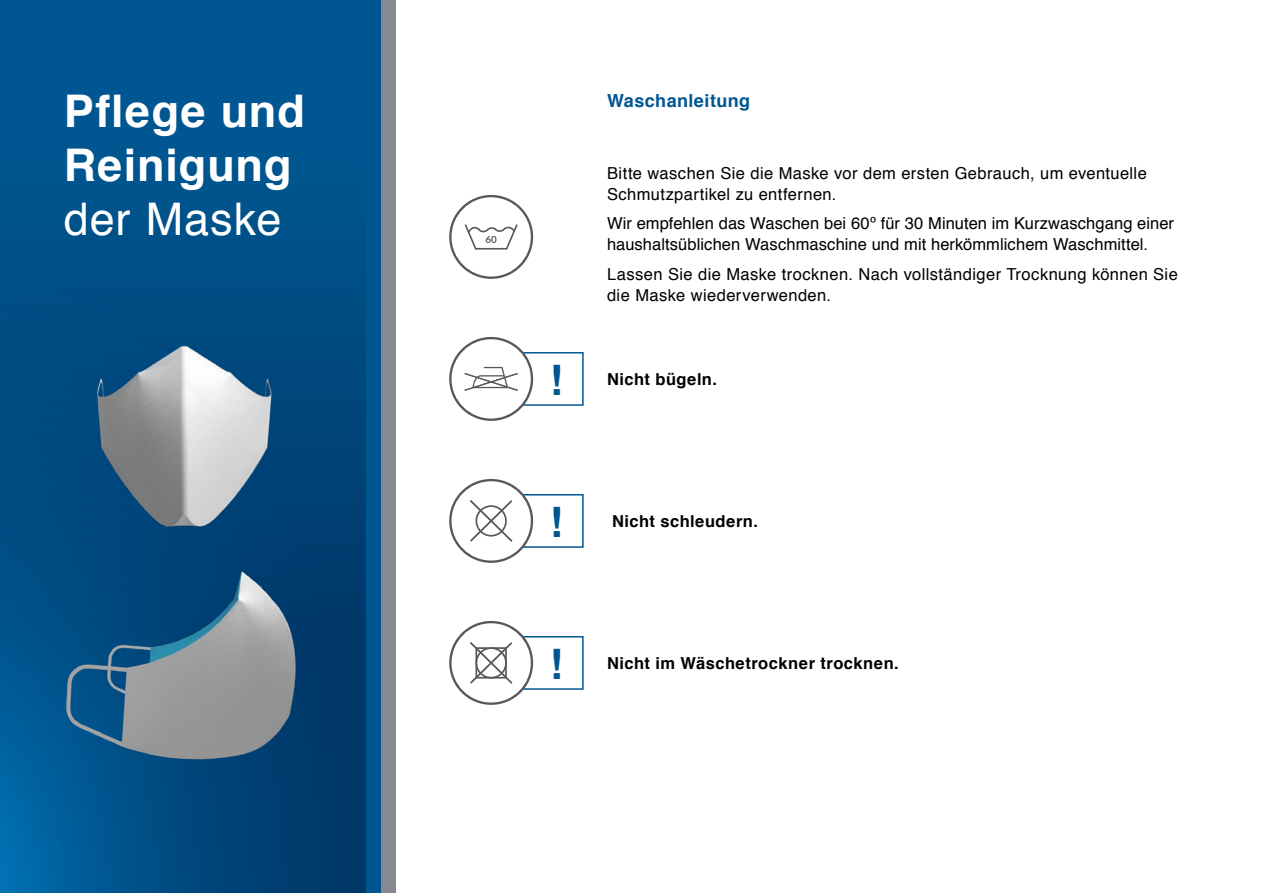
<style>
.page{position:relative;width:1263px;height:893px;background:#fff}
.page>*{position:absolute;margin:0;border:0;box-sizing:border-box;transform-origin:0 0}
.t1{font:700 45px/54px "Helvetica";letter-spacing:.025em;color:#fff}
.t2{font:45px "Helvetica";letter-spacing:.02em;color:#fff}
.t3{font:700 42px "Helvetica";color:#005691}
.t4{font:700 18px "Helvetica";letter-spacing:.025em;color:#005691}
.t5{font:16.5px/21px "Helvetica";letter-spacing:.02em;color:#000}
.t6{font:700 16.5px "Helvetica";letter-spacing:.03em;color:#000}
.t7{font:700 9.75px "Lato";color:#58585a}
</style>
<div class="page">
<div style="left:496px;top:636px;width:88px;height:54px;border:2px solid #005691"></div>
<div style="left:496px;top:352px;width:88px;height:54px;border:2px solid #005691"></div>
<div style="left:496px;top:494px;width:88px;height:54px;border:2px solid #005691"></div>
<div style="left:0;top:0;width:381px;height:893px;background:#005691"></div>
<svg style="left:0;top:264px;width:366px;height:629px;fill:#004d84"></svg>
<div style="left:381px;top:0;width:15px;height:893px;background:#868992"></div>
<svg style="left:449px;top:195px;width:84px;height:84px"></svg>
<svg style="left:449px;top:337px;width:84px;height:84px"></svg>
<svg style="left:449px;top:479px;width:84px;height:84px"></svg>
<svg style="left:449px;top:621px;width:84px;height:84px"></svg>
<img style="left:0;top:546px;width:366px;height:248px">
<img style="left:17px;top:296px;width:334px;height:308px">
<h1 class="t1" style="left:64px;top:85px;width:243px">Pflege und<br>Reinigung</h1>
<h1 class="t2" style="left:64px;top:185px;width:219px">der Maske</h1>
<p class="t7" style="left:485px;top:234px;width:13px">60</p>
<h2 class="t3" style="left:549px;top:346px;width:15px">!</h2>
<h2 class="t3" style="left:549px;top:488px;width:15px">!</h2>
<h2 class="t3" style="left:549px;top:630px;width:15px">!</h2>
<p class="t4" style="left:607px;top:86px;width:145px">Waschanleitung</p>
<p class="t5" style="left:607px;top:163px;width:541px">Bitte waschen Sie die Maske vor dem ersten Gebrauch, um eventuelle<br>Schmutzpartikel zu entfernen.</p>
<p class="t5" style="left:607px;top:213px;width:568px">Wir empfehlen das Waschen bei 60º für 30 Minuten im Kurzwaschgang einer haushaltsüblichen Waschmaschine und mit herkömmlichem Waschmittel.</p>
<p class="t5" style="left:607px;top:264px;width:572px">Lassen Sie die Maske trocknen. Nach vollständiger Trocknung können Sie die Maske wiederverwenden.</p>
<p class="t6" style="left:607px;top:366px;width:112px">Nicht bügeln.</p>
<p class="t6" style="left:612px;top:508px;width:148px">Nicht schleudern.</p>
<p class="t6" style="left:607px;top:650px;width:293px">Nicht im Wäschetrockner trocknen.</p>
</div>
